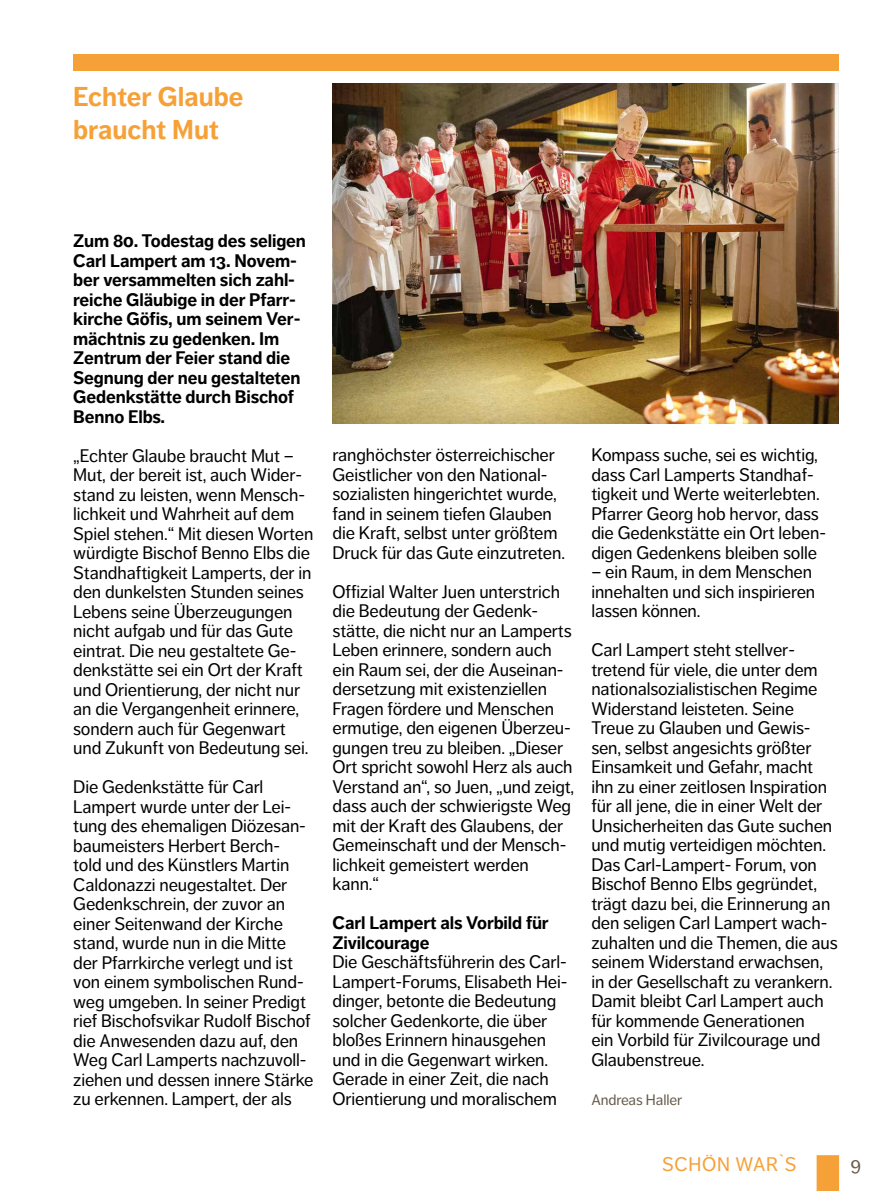
<style>
.page{position:relative;width:893px;height:1191px;background:#fff}
.page>*{position:absolute;margin:0;border:0;box-sizing:border-box;transform-origin:0 0}
.t1{font:700 27px/33px "Dagny Pro";color:#f6a138}
.t2{font:19.5px "Dagny Pro";letter-spacing:.035em;color:#f6a138}
.t3{font:19.5px "Dagny Pro";color:#685b4c}
.t4{font:18px/19.5px "Dagny Pro";letter-spacing:-.005em;color:#000}
.t5{font:700 18px/19.5px "Dagny Pro";letter-spacing:-.005em;color:#000}
.t6{font:15px "Dagny Pro";letter-spacing:-.005em;color:#685b4c}
</style>
<div class="page">
<div style="left:817px;top:1155px;width:22px;height:36px;background:#f6a138"></div>
<div style="left:73px;top:54px;width:766px;height:17px;background:#f6a138"></div>
<img style="left:333px;top:84px;width:506px;height:340px">
<h1 class="t1" style="left:73px;top:80px;width:172px">Echter Glaube braucht Mut</h1>
<p class="t5" style="left:73px;top:231px;width:234px">Zum 80. Todestag des seligen<br>Carl Lampert am 13. Novem&shy;ber versammelten sich zahl&shy;reiche Gläubige in der Pfarr&shy;kirche Göfis, um seinem Ver&shy;mächtnis zu gedenken. Im<br>Zentrum der Feier stand die<br>Segnung der neu gestalteten<br>Gedenkstätte durch Bischof<br>Benno Elbs.</p>
<p class="t4" style="left:73px;top:446px;width:242px">„Echter Glaube braucht Mut –<br>Mut, der bereit ist, auch Wider&shy;stand zu leisten, wenn Mensch&shy;lichkeit und Wahrheit auf dem<br>Spiel stehen.“ Mit diesen Worten würdigte Bischof Benno Elbs die<br>Standhaftigkeit Lamperts, der in den dunkelsten Stunden seines<br>Lebens seine Überzeugungen nicht aufgab und für das Gute eintrat. Die neu gestaltete Ge&shy;denkstätte sei ein Ort der Kraft und Orientierung, der nicht nur an die Vergangenheit erinnere, sondern auch für Gegenwart und Zukunft von Bedeutung sei.</p>
<p class="t4" style="left:73px;top:777px;width:242px">Die Gedenkstätte für Carl<br>Lampert wurde unter der Lei&shy;tung des ehemaligen Diözesan&shy;baumeisters Herbert Berch-<br>told und des Künstlers Martin<br>Caldonazzi neugestaltet. Der<br>Gedenkschrein, der zuvor an einer Seitenwand der Kirche stand, wurde nun in die Mitte der Pfarrkirche verlegt und ist von einem symbolischen Rund&shy;weg umgeben. In seiner Predigt rief Bischofsvikar Rudolf Bischof die Anwesenden dazu auf, den<br>Weg Carl Lamperts nachzuvoll&shy;ziehen und dessen innere Stärke zu erkennen. Lampert, der als</p>
<p class="t4" style="left:332px;top:445px;width:234px">ranghöchster österreichischer<br>Geistlicher von den National&shy;sozialisten hingerichtet wurde, fand in seinem tiefen Glauben die Kraft, selbst unter größtem<br>Druck für das Gute einzutreten.</p>
<p class="t4" style="left:332px;top:582px;width:243px">Offizial Walter Juen unterstrich die Bedeutung der Gedenk&shy;stätte, die nicht nur an Lamperts<br>Leben erinnere, sondern auch ein Raum sei, der die Auseinan&shy;dersetzung mit existenziellen<br>Fragen fördere und Menschen ermutige, den eigenen Überzeu&shy;gungen treu zu bleiben. „Dieser<br>Ort spricht sowohl Herz als auch<br>Verstand an“, so Juen, „und zeigt, dass auch der schwierigste Weg mit der Kraft des Glaubens, der<br>Gemeinschaft und der Mensch&shy;lichkeit gemeistert werden kann.“</p>
<p class="t5" style="left:332px;top:913px;width:218px">Carl Lampert als Vorbild für<br>Zivilcourage</p>
<p class="t4" style="left:332px;top:952px;width:236px">Die Geschäftsführerin des Carl-<br>Lampert-Forums, Elisabeth Hei&shy;dinger, betonte die Bedeutung solcher Gedenkorte, die über bloßes Erinnern hinausgehen und in die Gegenwart wirken.<br>Gerade in einer Zeit, die nach<br>Orientierung und moralischem</p>
<p class="t4" style="left:591px;top:445px;width:236px">Kompass suche, sei es wichtig, dass Carl Lamperts Standhaf&shy;tigkeit und Werte weiterlebten.<br>Pfarrer Georg hob hervor, dass die Gedenkstätte ein Ort leben&shy;digen Gedenkens bleiben solle</p>
<p class="t4" style="left:591px;top:562px;width:225px">– ein Raum, in dem Menschen innehalten und sich inspirieren lassen können.</p>
<p class="t4" style="left:591px;top:640px;width:248px">Carl Lampert steht stellver&shy;tretend für viele, die unter dem nationalsozialistischen Regime<br>Widerstand leisteten. Seine<br>Treue zu Glauben und Gewis&shy;sen, selbst angesichts größter<br>Einsamkeit und Gefahr, macht ihn zu einer zeitlosen Inspiration für all jene, die in einer Welt der<br>Unsicherheiten das Gute suchen und mutig verteidigen möchten.<br>Das Carl-Lampert- Forum, von<br>Bischof Benno Elbs gegründet, trägt dazu bei, die Erinnerung an den seligen Carl Lampert wach&shy;zuhalten und die Themen, die aus seinem Widerstand erwachsen, in der Gesellschaft zu verankern.<br>Damit bleibt Carl Lampert auch für kommende Generationen<br>ein Vorbild für Zivilcourage und<br>Glaubenstreue.</p>
<p class="t6" style="left:591px;top:1091px;width:92px">Andreas Haller</p>
<p class="t2" style="left:662px;top:1153px;width:136px">SCHÖN WAR`S</p>
<p class="t3" style="left:850px;top:1153px;width:12px">9</p>
</div>
